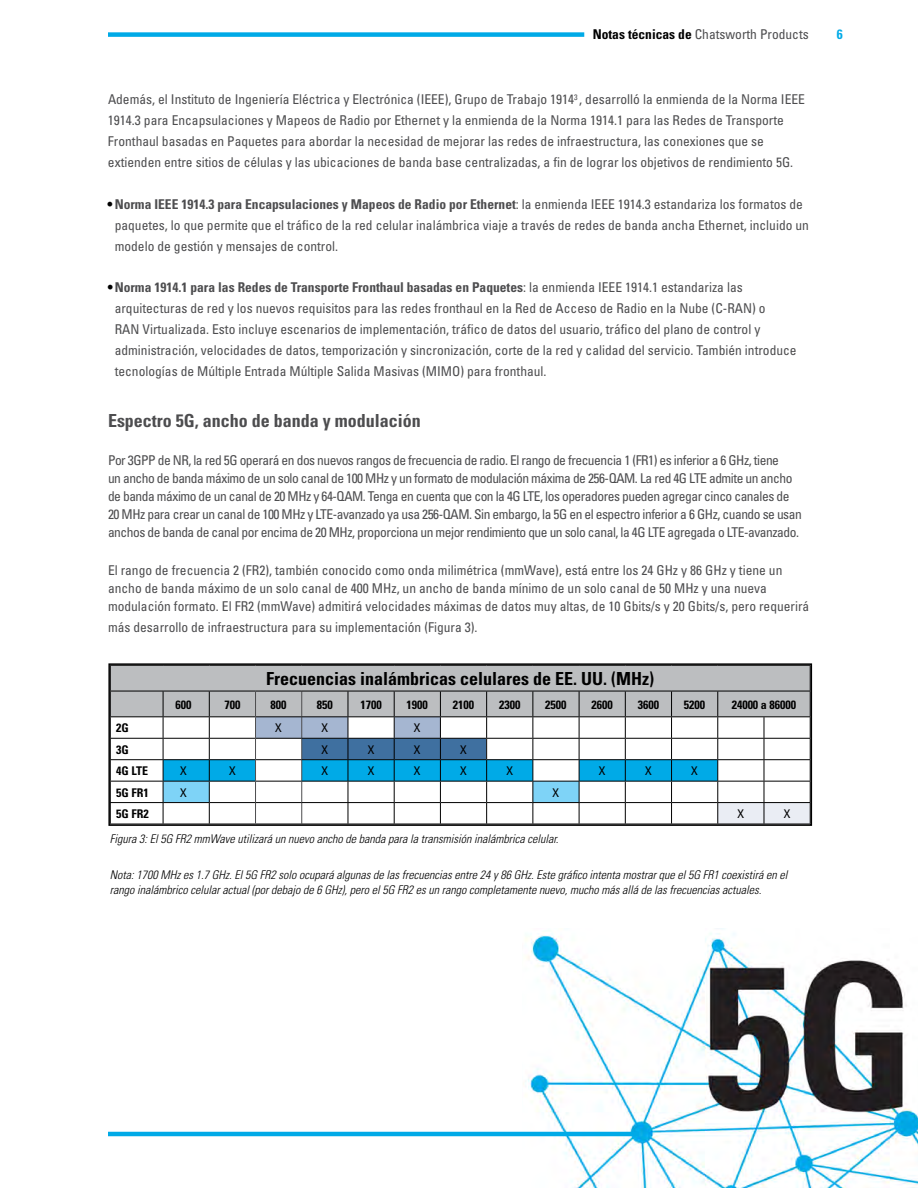
<style>
.page{position:relative;width:918px;height:1188px;background:#fff}
.page>*{position:absolute;margin:0;border:0;box-sizing:border-box;transform-origin:0 0}
.t1{font:700 condensed 18px "Univers LT Std";color:#000}
.t2{font:700 condensed 18px "Univers LT Std";color:#4d4d4f}
.t3{font:18px "Minion Pro";color:#000}
.t4{font:condensed 13.5px/21px "Univers LT Std";color:#4d4d4f}
.t5{font:condensed 13.5px/18px "Univers LT Std";letter-spacing:-.035em;color:#4d4d4f}
.t6{font:700 condensed 13.5px "Univers LT Std";color:#00aae7}
.t7{font:italic 300 condensed 12px/15px "Univers LT Std";color:#000}
.t8{font:700 condensed 12px "Univers LT Std";color:#000}
.t9{font:condensed 12px "Univers LT Std";color:#000}
.s1{font-weight:700;color:#000}
.s2{font-weight:700}
</style>
<div class="page">
<div style="left:108px;top:32px;width:476px;height:5px;background:#00aae7"></div>
<svg style="left:111px;top:666px;width:698px;height:157px"></svg>
<div style="left:108px;top:663px;width:704px;height:163px;border:2px solid #000"></div>
<img style="left:522px;top:928px;width:396px;height:260px">
<hr style="left:108px;top:1132px;width:531px;height:4px;background:#00aae7">
<p class="t4" style="left:593px;top:24px;width:217px"><span class="s1">Notas técnicas de</span> Chatsworth Products</p>
<p class="t6" style="left:837px;top:26px;width:7px">6</p>
<p class="t4" style="left:108px;top:89px;width:698px">Además, el Instituto de Ingeniería Eléctrica y Electrónica (IEEE), Grupo de Trabajo 1914<sup>3</sup> , desarrolló la enmienda de la Norma IEEE 1914.3 para Encapsulaciones y Mapeos de Radio por Ethernet y la enmienda de la Norma 1914.1 para las Redes de Transporte Fronthaul basadas en Paquetes para abordar la necesidad de mejorar las redes de infraestructura, las conexiones que se extienden entre sitios de células y las ubicaciones de banda base centralizadas, a fin de lograr los objetivos de rendimiento 5G.</p>
<p class="t4" style="left:115px;top:193px;width:696px"><span class="s2">Norma IEEE 1914.3 para Encapsulaciones y Mapeos de Radio por Ethernet</span>: la enmienda IEEE 1914.3 estandariza los formatos de paquetes, lo que permite que el tráfico de la red celular inalámbrica viaje a través de redes de banda ancha Ethernet, incluido un modelo de gestión y mensajes de control.</p>
<p class="t4" style="left:115px;top:276px;width:683px"><span class="s2">Norma 1914.1 para las Redes de Transporte Fronthaul basadas en Paquetes</span>: la enmienda IEEE 1914.1 estandariza las arquitecturas de red y los nuevos requisitos para las redes fronthaul en la Red de Acceso de Radio en la Nube (C-RAN) o<br>RAN Virtualizada. Esto incluye escenarios de implementación, tráfico de datos del usuario, tráfico del plano de control y administración, velocidades de datos, temporización y sincronización, corte de la red y calidad del servicio. También introduce tecnologías de Múltiple Entrada Múltiple Salida Masivas (MIMO) para fronthaul.</p>
<h1 class="t2" style="left:108px;top:409px;width:314px">Espectro 5G, ancho de banda y modulación</h1>
<p class="t5" style="left:108px;top:451px;width:695px">Por 3GPP de NR, la red 5G operará en dos nuevos rangos de frecuencia de radio. El rango de frecuencia 1 (FR1) es inferior a 6 GHz, tiene<br>un ancho de banda máximo de un solo canal de 100 MHz y un formato de modulación máxima de 256-QAM. La red 4G LTE admite un ancho de banda máximo de un canal de 20 MHz y 64-QAM. Tenga en cuenta que con la 4G LTE, los operadores pueden agregar cinco canales de 20 MHz para crear un canal de 100 MHz y LTE-avanzado ya usa 256-QAM. Sin embargo, la 5G en el espectro inferior a 6 GHz, cuando se usan anchos de banda de canal por encima de 20 MHz, proporciona un mejor rendimiento que un solo canal, la 4G LTE agregada o LTE-avanzado.</p>
<p class="t4" style="left:108px;top:561px;width:703px;line-height:18px">El rango de frecuencia 2 (FR2), también conocido como onda milimétrica (mmWave), está entre los 24 GHz y 86 GHz y tiene un ancho de banda máximo de un solo canal de 400 MHz, un ancho de banda mínimo de un solo canal de 50 MHz y una nueva modulación formato. El FR2 (mmWave) admitirá velocidades máximas de datos muy altas, de 10 Gbits/s y 20 Gbits/s, pero requerirá</p>
<p class="t4" style="left:108px;top:617px;width:371px">más desarrollo de infraestructura para su implementación (Figura 3).</p>
<h1 class="t1" style="left:266px;top:668px;width:389px">Frecuencias inalámbricas celulares de EE. UU. (MHz)</h1>
<p class="t8" style="left:175px;top:697px;width:17px">600</p>
<p class="t8" style="left:224px;top:697px;width:17px">700</p>
<p class="t8" style="left:271px;top:697px;width:17px">800</p>
<p class="t8" style="left:317px;top:697px;width:17px">850</p>
<p class="t8" style="left:360px;top:697px;width:23px">1700</p>
<p class="t8" style="left:407px;top:697px;width:23px">1900</p>
<p class="t8" style="left:453px;top:697px;width:23px">2100</p>
<p class="t8" style="left:499px;top:697px;width:23px">2300</p>
<p class="t8" style="left:545px;top:697px;width:23px">2500</p>
<p class="t8" style="left:592px;top:697px;width:23px">2600</p>
<p class="t8" style="left:638px;top:697px;width:23px">3600</p>
<p class="t8" style="left:684px;top:697px;width:23px">5200</p>
<p class="t8" style="left:732px;top:697px;width:66px">24000 a 86000</p>
<p class="t8" style="left:116px;top:721px;width:14px">2G</p>
<p class="t9" style="left:275px;top:720px;width:8px">X</p>
<p class="t9" style="left:322px;top:720px;width:8px">X</p>
<p class="t9" style="left:414px;top:720px;width:8px">X</p>
<p class="t8" style="left:116px;top:742px;width:14px">3G</p>
<p class="t9" style="left:322px;top:742px;width:8px">X</p>
<p class="t9" style="left:368px;top:742px;width:8px">X</p>
<p class="t9" style="left:414px;top:742px;width:8px">X</p>
<p class="t9" style="left:460px;top:742px;width:8px">X</p>
<p class="t8" style="left:116px;top:763px;width:33px">4G LTE</p>
<p class="t9" style="left:180px;top:763px;width:8px">X</p>
<p class="t9" style="left:229px;top:763px;width:8px">X</p>
<p class="t9" style="left:322px;top:763px;width:8px">X</p>
<p class="t9" style="left:368px;top:763px;width:8px">X</p>
<p class="t9" style="left:414px;top:763px;width:8px">X</p>
<p class="t9" style="left:460px;top:763px;width:8px">X</p>
<p class="t9" style="left:506px;top:763px;width:8px">X</p>
<p class="t9" style="left:599px;top:763px;width:8px">X</p>
<p class="t9" style="left:645px;top:763px;width:8px">X</p>
<p class="t9" style="left:691px;top:763px;width:8px">X</p>
<p class="t8" style="left:116px;top:785px;width:34px">5G FR1</p>
<p class="t9" style="left:180px;top:785px;width:8px">X</p>
<p class="t9" style="left:553px;top:785px;width:8px">X</p>
<p class="t8" style="left:116px;top:806px;width:34px">5G FR2</p>
<p class="t9" style="left:738px;top:806px;width:8px">X</p>
<p class="t9" style="left:784px;top:806px;width:8px">X</p>
<p class="t7" style="left:110px;top:832px;width:450px">Figura 3: El 5G FR2 mmWave utilizará un nuevo ancho de banda para la transmisión inalámbrica celular.</p>
<p class="t7" style="left:110px;top:867px;width:679px">Nota: 1700 MHz es 1.7 GHz. El 5G FR2 solo ocupará algunas de las frecuencias entre 24 y 86 GHz. Este gráfico intenta mostrar que el 5G FR1 coexistirá en el rango inalámbrico celular actual (por debajo de 6 GHz), pero el 5G FR2 es un rango completamente nuevo, mucho más allá de las frecuencias actuales.</p>
<h1 class="t3" style="left:106px;top:190px;width:9px">•</h1>
<h1 class="t3" style="left:107px;top:274px;width:9px">•</h1>
</div>
